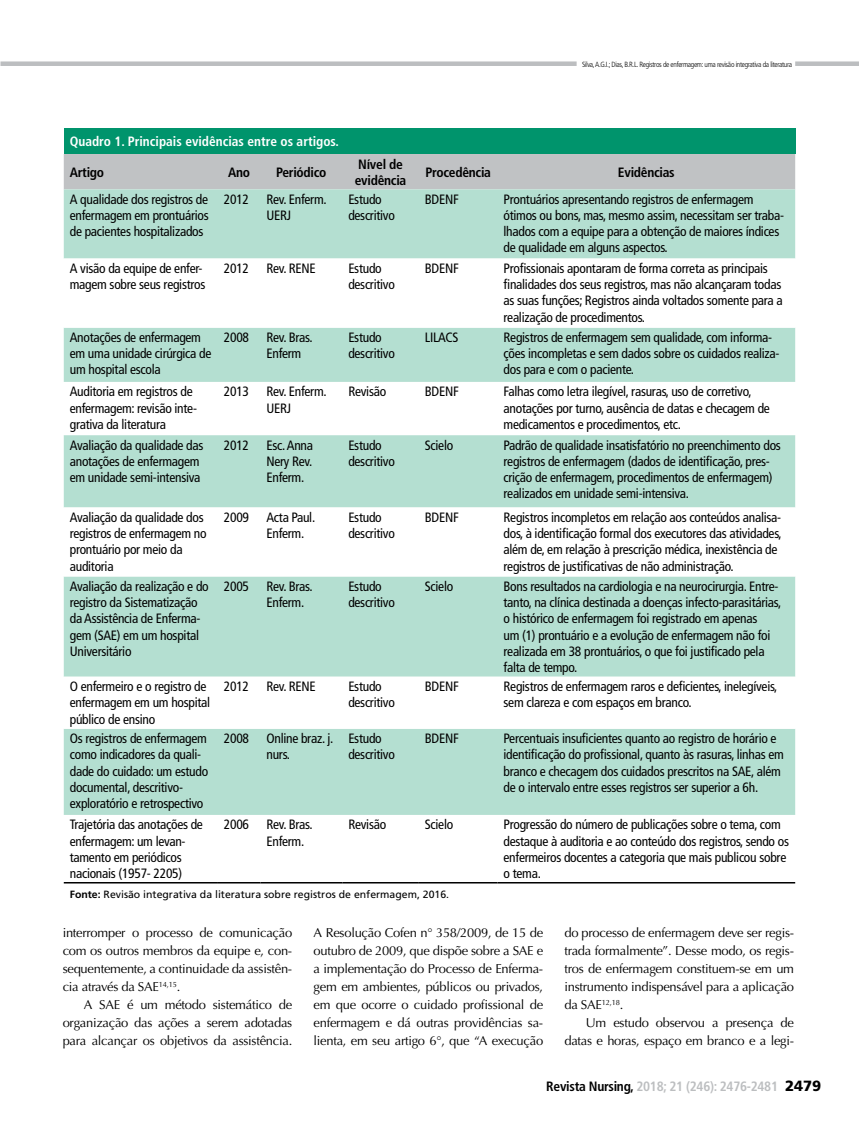
<style>
.page{position:relative;width:859px;height:1132px;background:#fff}
.page>*{position:absolute;margin:0;border:0;box-sizing:border-box;transform-origin:0 0}
.t1{font:900 14.85px "Frutiger LT Std";color:#000}
.t2{font:condensed 13.5px/16.2px "Frutiger LT Std";letter-spacing:-.02em;color:#000}
.t3{font:700 condensed 13.5px/16.2px "Frutiger LT Std";letter-spacing:-.02em;color:#000}
.t4{font:700 condensed 13.5px "Frutiger LT Std";color:#fff}
.t5{font:700 condensed 13.5px "Frutiger LT Std";letter-spacing:-.02em;color:#bcbec0}
.t6{font:12.9px/18px "Optima LT Std";letter-spacing:-.02em;color:#000;text-align:justify}
.t7{font:10.5px "Frutiger LT Std";color:#000}
.t8{font:300 condensed 7.5px "Frutiger LT Std";letter-spacing:-.04em;color:#000}
.s1{font-weight:700}
.s2{color:#000}
</style>
<div class="page">
<div style="left:0;top:61px;width:577px;height:5px;background:#bcbec0"></div>
<div style="left:795px;top:61px;width:64px;height:5px;background:#bcbec0"></div>
<div style="left:64px;top:128px;width:731px;height:26px;background:#00946c"></div>
<div style="left:64px;top:154px;width:731px;height:35px;background:#c0c2c4"></div>
<div style="left:64px;top:189px;width:731px;height:69px;background:#b4dfd1"></div>
<svg style="left:64px;top:258px;width:731px;height:626px"></svg>
<hr style="left:64px;top:881px;width:154px;height:2px;background:#000">
<hr style="left:218px;top:881px;width:42px;height:2px;background:#000">
<hr style="left:260px;top:881px;width:82px;height:2px;background:#000">
<hr style="left:342px;top:881px;width:77px;height:2px;background:#000">
<hr style="left:419px;top:881px;width:78px;height:2px;background:#000">
<hr style="left:497px;top:881px;width:298px;height:2px;background:#000">
<p class="t8" style="left:582px;top:60px;width:212px">Silva, A.G.I.; Dias, B.R.L. Registros de enfermagem: uma revisão integrativa da literatura</p>
<p class="t4" style="left:70px;top:133px;width:271px">Quadro 1. Principais evidências entre os artigos.</p>
<p class="t3" style="left:70px;top:164px;width:36px">Artigo</p>
<p class="t3" style="left:228px;top:164px;width:23px">Ano</p>
<p class="t3" style="left:276px;top:164px;width:52px">Periódico</p>
<p class="t3" style="left:355px;top:156px;width:53px">Nível de evidência</p>
<p class="t3" style="left:425px;top:164px;width:67px">Procedência</p>
<p class="t3" style="left:618px;top:164px;width:58px">Evidências</p>
<p class="t2" style="left:70px;top:191px;width:140px;text-align:justify">A qualidade dos registros de enfermagem em prontuários de pacientes hospitalizados</p>
<p class="t2" style="left:224px;top:191px;width:27px">2012</p>
<p class="t2" style="left:266px;top:191px;width:62px">Rev. Enferm.<br>UERJ</p>
<p class="t2" style="left:348px;top:191px;width:48px">Estudo descritivo</p>
<p class="t2" style="left:425px;top:191px;width:35px">BDENF</p>
<p class="t2" style="left:503px;top:191px;width:282px">Prontuários apresentando registros de enfermagem ótimos ou bons, mas, mesmo assim, necessitam ser traba&shy;lhados com a equipe para a obtenção de maiores índices de qualidade em alguns aspectos.</p>
<p class="t2" style="left:70px;top:260px;width:137px">A visão da equipe de enfer&shy;magem sobre seus registros</p>
<p class="t2" style="left:224px;top:260px;width:27px">2012</p>
<p class="t2" style="left:266px;top:260px;width:51px">Rev. RENE</p>
<p class="t2" style="left:348px;top:260px;width:48px">Estudo descritivo</p>
<p class="t2" style="left:425px;top:260px;width:35px">BDENF</p>
<p class="t2" style="left:503px;top:260px;width:281px">Profissionais apontaram de forma correta as principais finalidades dos seus registros, mas não alcançaram todas as suas funções; Registros ainda voltados somente para a realização de procedimentos.</p>
<p class="t2" style="left:70px;top:329px;width:143px">Anotações de enfermagem em uma unidade cirúrgica de um hospital escola</p>
<p class="t2" style="left:224px;top:329px;width:27px">2008</p>
<p class="t2" style="left:266px;top:329px;width:48px">Rev. Bras.<br>Enferm</p>
<p class="t2" style="left:348px;top:329px;width:48px">Estudo descritivo</p>
<p class="t2" style="left:425px;top:329px;width:35px">LILACS</p>
<p class="t2" style="left:503px;top:329px;width:278px">Registros de enfermagem sem qualidade, com informa&shy;ções incompletas e sem dados sobre os cuidados realiza&shy;dos para e com o paciente.</p>
<p class="t2" style="left:70px;top:383px;width:129px">Auditoria em registros de enfermagem: revisão inte&shy;grativa da literatura</p>
<p class="t2" style="left:224px;top:383px;width:27px">2013</p>
<p class="t2" style="left:266px;top:383px;width:62px">Rev. Enferm.<br>UERJ</p>
<p class="t2" style="left:348px;top:383px;width:39px">Revisão</p>
<p class="t2" style="left:425px;top:383px;width:35px">BDENF</p>
<p class="t2" style="left:503px;top:383px;width:268px">Falhas como letra ilegível, rasuras, uso de corretivo, anotações por turno, ausência de datas e checagem de medicamentos e procedimentos, etc.</p>
<p class="t2" style="left:70px;top:436px;width:135px">Avaliação da qualidade das anotações de enfermagem em unidade semi-intensiva</p>
<p class="t2" style="left:224px;top:436px;width:27px">2012</p>
<p class="t2" style="left:266px;top:436px;width:48px;text-align:justify">Esc. Anna Nery Rev.<br>Enferm.</p>
<p class="t2" style="left:348px;top:436px;width:48px">Estudo descritivo</p>
<p class="t2" style="left:425px;top:436px;width:30px">Scielo</p>
<p class="t2" style="left:503px;top:436px;width:279px">Padrão de qualidade insatisfatório no preenchimento dos registros de enfermagem (dados de identificação, pres&shy;crição de enfermagem, procedimentos de enfermagem) realizados em unidade semi-intensiva.</p>
<p class="t2" style="left:70px;top:509px;width:138px">Avaliação da qualidade dos registros de enfermagem no prontuário por meio da auditoria</p>
<p class="t2" style="left:224px;top:509px;width:27px">2009</p>
<p class="t2" style="left:266px;top:509px;width:50px">Acta Paul.<br>Enferm.</p>
<p class="t2" style="left:348px;top:509px;width:48px">Estudo descritivo</p>
<p class="t2" style="left:425px;top:509px;width:35px">BDENF</p>
<p class="t2" style="left:503px;top:509px;width:280px">Registros incompletos em relação aos conteúdos analisa&shy;dos, à identificação formal dos executores das atividades, além de, em relação à prescrição médica, inexistência de registros de justificativas de não administração.</p>
<p class="t2" style="left:70px;top:578px;width:140px">Avaliação da realização e do registro da Sistematização da Assistência de Enferma&shy;gem (SAE) em um hospital<br>Universitário</p>
<p class="t2" style="left:224px;top:578px;width:27px">2005</p>
<p class="t2" style="left:266px;top:578px;width:48px">Rev. Bras.<br>Enferm.</p>
<p class="t2" style="left:348px;top:578px;width:48px">Estudo descritivo</p>
<p class="t2" style="left:425px;top:578px;width:30px">Scielo</p>
<p class="t2" style="left:503px;top:578px;width:279px">Bons resultados na cardiologia e na neurocirurgia. Entre&shy;tanto, na clínica destinada a doenças infecto-parasitárias, o histórico de enfermagem foi registrado em apenas<br>um (1) prontuário e a evolução de enfermagem não foi realizada em 38 prontuários, o que foi justificado pela falta de tempo.</p>
<p class="t2" style="left:70px;top:678px;width:142px">O enfermeiro e o registro de enfermagem em um hospital público de ensino</p>
<p class="t2" style="left:224px;top:678px;width:27px">2012</p>
<p class="t2" style="left:266px;top:678px;width:51px">Rev. RENE</p>
<p class="t2" style="left:348px;top:678px;width:48px">Estudo descritivo</p>
<p class="t2" style="left:425px;top:678px;width:35px">BDENF</p>
<p class="t2" style="left:503px;top:678px;width:275px">Registros de enfermagem raros e deficientes, inelegíveis, sem clareza e com espaços em branco.</p>
<p class="t2" style="left:70px;top:730px;width:140px">Os registros de enfermagem como indicadores da quali&shy;dade do cuidado: um estudo documental, descritivo&shy;exploratório e retrospectivo</p>
<p class="t2" style="left:224px;top:730px;width:27px">2008</p>
<p class="t2" style="left:266px;top:730px;width:68px">Online braz. j. nurs.</p>
<p class="t2" style="left:348px;top:730px;width:48px">Estudo descritivo</p>
<p class="t2" style="left:425px;top:730px;width:35px">BDENF</p>
<p class="t2" style="left:503px;top:730px;width:282px">Percentuais insuficientes quanto ao registro de horário e identificação do profissional, quanto às rasuras, linhas em branco e checagem dos cuidados prescritos na SAE, além de o intervalo entre esses registros ser superior a 6h.</p>
<p class="t2" style="left:70px;top:816px;width:135px">Trajetória das anotações de enfermagem: um levan&shy;tamento em periódicos nacionais (1957- 2205)</p>
<p class="t2" style="left:224px;top:816px;width:27px">2006</p>
<p class="t2" style="left:266px;top:816px;width:48px">Rev. Bras.<br>Enferm.</p>
<p class="t2" style="left:348px;top:816px;width:39px">Revisão</p>
<p class="t2" style="left:425px;top:816px;width:30px">Scielo</p>
<p class="t2" style="left:503px;top:816px;width:287px">Progressão do número de publicações sobre o tema, com destaque à auditoria e ao conteúdo dos registros, sendo os enfermeiros docentes a categoria que mais publicou sobre o tema.</p>
<p class="t7" style="left:70px;top:887px;width:381px"><span class="s1">Fonte:</span> Revisão integrativa da literatura sobre registros de enfermagem, 2016.</p>
<p class="t6" style="left:63px;top:923px;width:231px">interromper o processo de comunicação com os outros membros da equipe e, con&shy;sequentemente, a continuidade da assistên&shy;cia através da SAE<sup>14,15</sup>.</p>
<p class="t6" style="left:63px;top:995px;width:231px;text-indent:21px">A SAE é um método sistemático de organização das ações a serem adotadas para alcançar os objetivos da assistência.</p>
<p class="t6" style="left:314px;top:923px;width:231px">A Resolução Cofen n° 358/2009, de 15 de outubro de 2009, que dispõe sobre a SAE e a implementação do Processo de Enferma&shy;gem em ambientes, públicos ou privados, em que ocorre o cuidado profissional de enfermagem e dá outras providências sa&shy;lienta, em seu artigo 6°, que “A execução</p>
<p class="t6" style="left:564px;top:923px;width:231px">do processo de enfermagem deve ser regis&shy;trada formalmente”. Desse modo, os regis&shy;tros de enfermagem constituem-se em um instrumento indispensável para a aplicação da SAE<sup>12,18</sup>.</p>
<p class="t6" style="left:564px;top:1013px;width:231px;text-align:right">Um estudo observou a presença de datas e horas, espaço em branco e a legi-</p>
<p class="t5" style="left:546px;top:1077px;width:233px"><span class="s2">Revista Nursing,</span> 2018; 21 (246): 2476-2481</p>
<p class="t1" style="left:785px;top:1076px;width:38px">2479</p>
</div>
